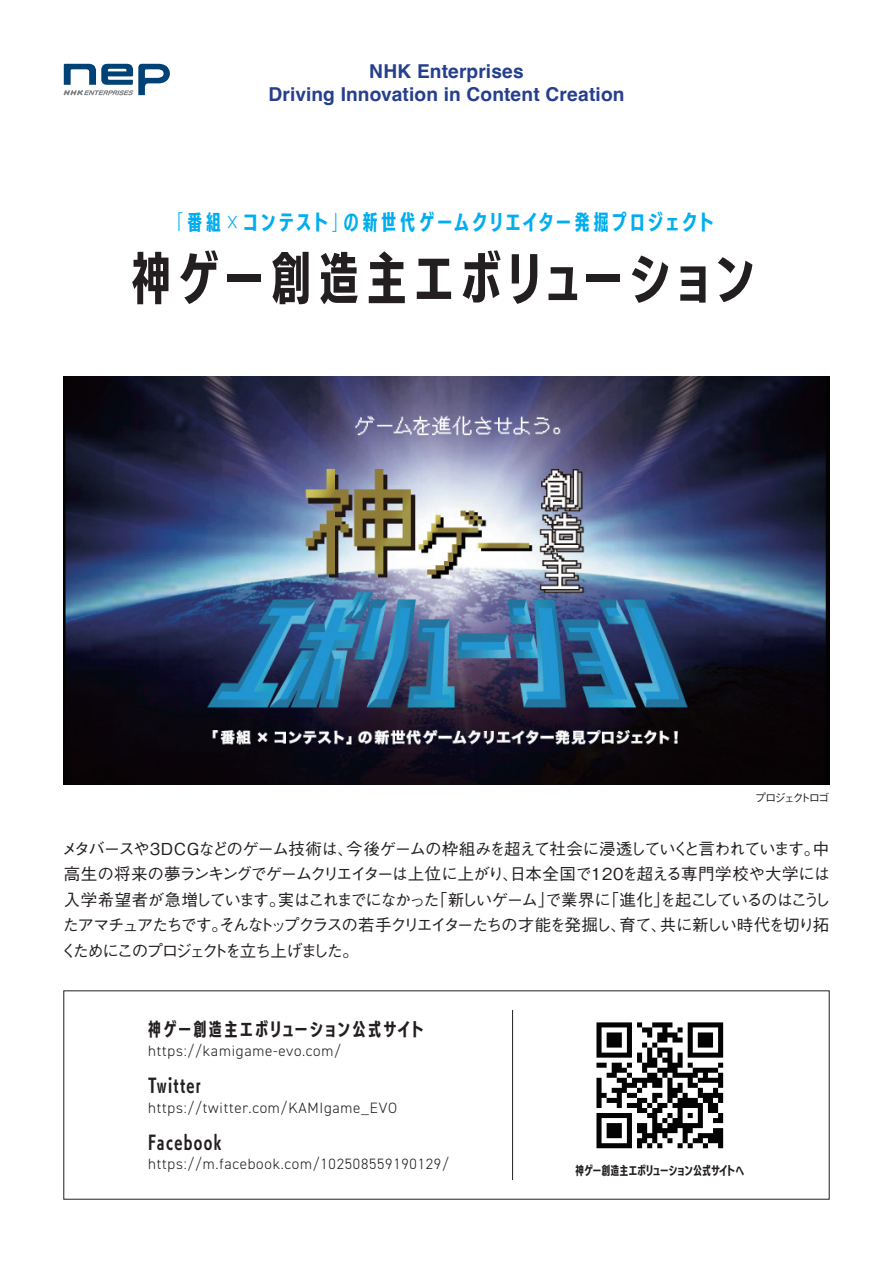
<style>
.page{position:relative;width:893px;height:1263px;background:#fff}
.page>*{position:absolute;margin:0;border:0;box-sizing:border-box;transform-origin:0 0}
.t1{font:55.5px "UD Kakugo C70 Pro B";letter-spacing:.15em;color:#231f20}
.t2{font:21px "UD Kakugo C70 Pro B";letter-spacing:.14em;color:#00aeef}
.t3{font:700 19.2px/23.4px "Helvetica";letter-spacing:.005em;color:#253f8e;text-align:center}
.t4{font:18px "UD Kakugo C70 Pro B";letter-spacing:.15em;color:#231f20}
.t5{font:18px "UD Kakugo C70 Pro B";letter-spacing:.075em;color:#231f20}
.t6{font:500 16.5px/25.5px "Gothic BBB Pro";letter-spacing:-.105em;color:#231f20;text-align:justify}
.t7{font:300 15px "DIN2014";letter-spacing:.05em;color:#231f20}
.t8{font:12px "UD Kakugo C70 Pro B";letter-spacing:.04em;color:#231f20}
.t9{font:500 11.25px "Gothic BBB Pro";letter-spacing:-.17em;color:#231f20}
.s1{font-family:"UD Kakugo C70 Pro L"}
</style>
<div class="page">
<svg style="left:64px;top:64px;width:106px;height:32px"></svg>
<img style="left:64px;top:377px;width:765px;height:408px">
<img style="left:596px;top:1022px;width:128px;height:127px">
<hr style="left:512px;top:1010px;width:1px;height:170px;background:#231f20">
<p class="t3" style="left:268px;top:62px;width:358px">NHK Enterprises<br>Driving Innovation in Content Creation</p>
<p class="t2" style="left:168px;top:207px;width:547px"><span class="s1">「</span>番組<span class="s1">×</span>コンテスト<span class="s1">」</span>の新世代ゲームクリエイター発掘プロジェクト</p>
<h1 class="t1" style="left:131px;top:237px;width:624px">神ゲー創造主エボリューション</h1>
<p class="t9" style="left:755px;top:788px;width:76px">プロジェクトロゴ</p>
<p class="t6" style="left:61px;top:834px;width:771px">メタバースや３DCGなどのゲーム技術は、今後ゲームの枠組みを超えて社会に浸透していくと言われています。中高生の将来の夢ランキングでゲームクリエイターは上位に上がり、日本全国で120を超える専門学校や大学には入学希望者が急増しています。実はこれまでになかった「新しいゲーム」で業界に「進化」を起こしているのはこうしたアマチュアたちです。そんなトップクラスの若手クリエイターたちの才能を発掘し、育て、共に新しい時代を切り拓くためにこのプロジェクトを立ち上げました。</p>
<p class="t4" style="left:148px;top:1015px;width:277px">神ゲー創造主エボリューション公式サイト</p>
<p class="t7" style="left:148px;top:1042px;width:194px">https://kamigame-evo.com/</p>
<p class="t5" style="left:148px;top:1072px;width:54px">Twitter</p>
<p class="t7" style="left:148px;top:1098px;width:250px">https://twitter.com/KAMIgame_EVO</p>
<p class="t5" style="left:148px;top:1128px;width:75px">Facebook</p>
<p class="t7" style="left:148px;top:1155px;width:302px">https://m.facebook.com/102508559190129/</p>
<p class="t8" style="left:575px;top:1161px;width:170px">神ゲー創造主エボリューション公式サイトへ</p>
</div>
